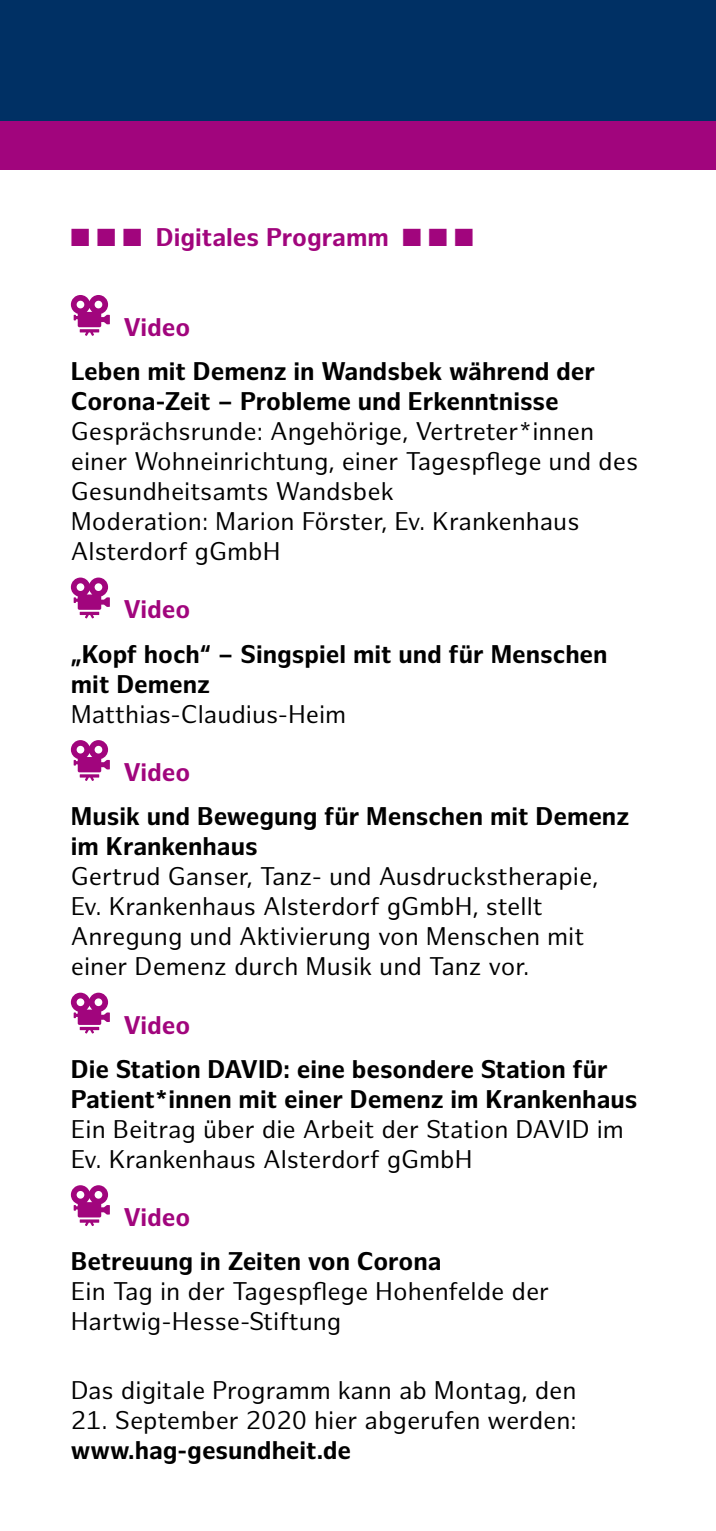
<style>
.page{position:relative;width:716px;height:1531px;background:#fff}
.page>*{position:absolute;margin:0;border:0;box-sizing:border-box;transform-origin:0 0}
.t1{font:25px/30px "Hamburg Sans";color:#000}
.t2{font:700 25px/30px "Hamburg Sans";color:#000}
.t3{font:700 25px "Hamburg Sans";color:#a1057d}
</style>
<div class="page">
<div style="left:0;top:120px;width:716px;height:50px;background:#a1057d"></div>
<svg style="left:71px;top:295px;width:39px;height:41px"></svg>
<div style="left:77px;top:301px;width:7px;height:7px;background:#fff;border-radius:50%"></div>
<div style="left:95px;top:301px;width:7px;height:7px;background:#fff;border-radius:50%"></div>
<svg style="left:71px;top:577px;width:39px;height:41px"></svg>
<div style="left:77px;top:583px;width:7px;height:8px;background:#fff;border-radius:50%"></div>
<div style="left:95px;top:583px;width:7px;height:8px;background:#fff;border-radius:50%"></div>
<svg style="left:71px;top:740px;width:39px;height:41px"></svg>
<div style="left:77px;top:746px;width:7px;height:7px;background:#fff;border-radius:50%"></div>
<div style="left:95px;top:746px;width:7px;height:7px;background:#fff;border-radius:50%"></div>
<svg style="left:71px;top:992px;width:39px;height:41px"></svg>
<div style="left:77px;top:998px;width:7px;height:8px;background:#fff;border-radius:50%"></div>
<div style="left:95px;top:998px;width:7px;height:8px;background:#fff;border-radius:50%"></div>
<svg style="left:71px;top:1185px;width:39px;height:41px"></svg>
<div style="left:77px;top:1191px;width:7px;height:7px;background:#fff;border-radius:50%"></div>
<div style="left:95px;top:1191px;width:7px;height:7px;background:#fff;border-radius:50%"></div>
<div style="left:0;top:0;width:716px;height:120px;background:#003064"></div>
<p class="t3" style="left:71px;top:222px;width:404px">■ ■ ■ Digitales Programm ■ ■ ■</p>
<p class="t3" style="left:123px;top:312px;width:69px">Video</p>
<p class="t2" style="left:71px;top:357px;width:526px">Leben mit Demenz in Wandsbek während der<br>Corona-Zeit – Probleme und Erkenntnisse</p>
<p class="t1" style="left:71px;top:417px;width:569px">Gesprächsrunde: Angehörige, Vertreter*innen einer Wohneinrichtung, einer Tagespflege und des Gesundheitsamts Wandsbek<br>Moderation: Marion Förster, Ev. Krankenhaus Alsterdorf gGmbH</p>
<p class="t3" style="left:123px;top:595px;width:69px">Video</p>
<p class="t2" style="left:71px;top:640px;width:538px">„Kopf hoch“ – Singspiel mit und für Menschen mit Demenz</p>
<p class="t1" style="left:71px;top:700px;width:277px">Matthias-Claudius-Heim</p>
<p class="t3" style="left:123px;top:757px;width:69px">Video</p>
<p class="t2" style="left:71px;top:802px;width:560px">Musik und Bewegung für Menschen mit Demenz im Krankenhaus</p>
<p class="t1" style="left:71px;top:862px;width:529px">Gertrud Ganser, Tanz- und Ausdruckstherapie, Ev. Krankenhaus Alsterdorf gGmbH, stellt Anregung und Aktivierung von Menschen mit einer Demenz durch Musik und Tanz vor.</p>
<p class="t3" style="left:123px;top:1010px;width:69px">Video</p>
<p class="t2" style="left:71px;top:1055px;width:568px">Die Station DAVID: eine besondere Station für<br>Patient*innen mit einer Demenz im Krankenhaus</p>
<p class="t1" style="left:71px;top:1115px;width:554px">Ein Beitrag über die Arbeit der Station DAVID im<br>Ev. Krankenhaus Alsterdorf gGmbH</p>
<p class="t3" style="left:123px;top:1202px;width:69px">Video</p>
<p class="t2" style="left:71px;top:1247px;width:372px">Betreuung in Zeiten von Corona</p>
<p class="t1" style="left:71px;top:1277px;width:480px">Ein Tag in der Tagespflege Hohenfelde der<br>Hartwig-Hesse-Stiftung</p>
<p class="t1" style="left:71px;top:1376px;width:507px">Das digitale Programm kann ab Montag, den</p>
<p class="t1" style="left:71px;top:1406px;width:507px">21. September 2020 hier abgerufen werden:</p>
<p class="t2" style="left:71px;top:1436px;width:282px">www.hag-gesundheit.de</p>
</div>
